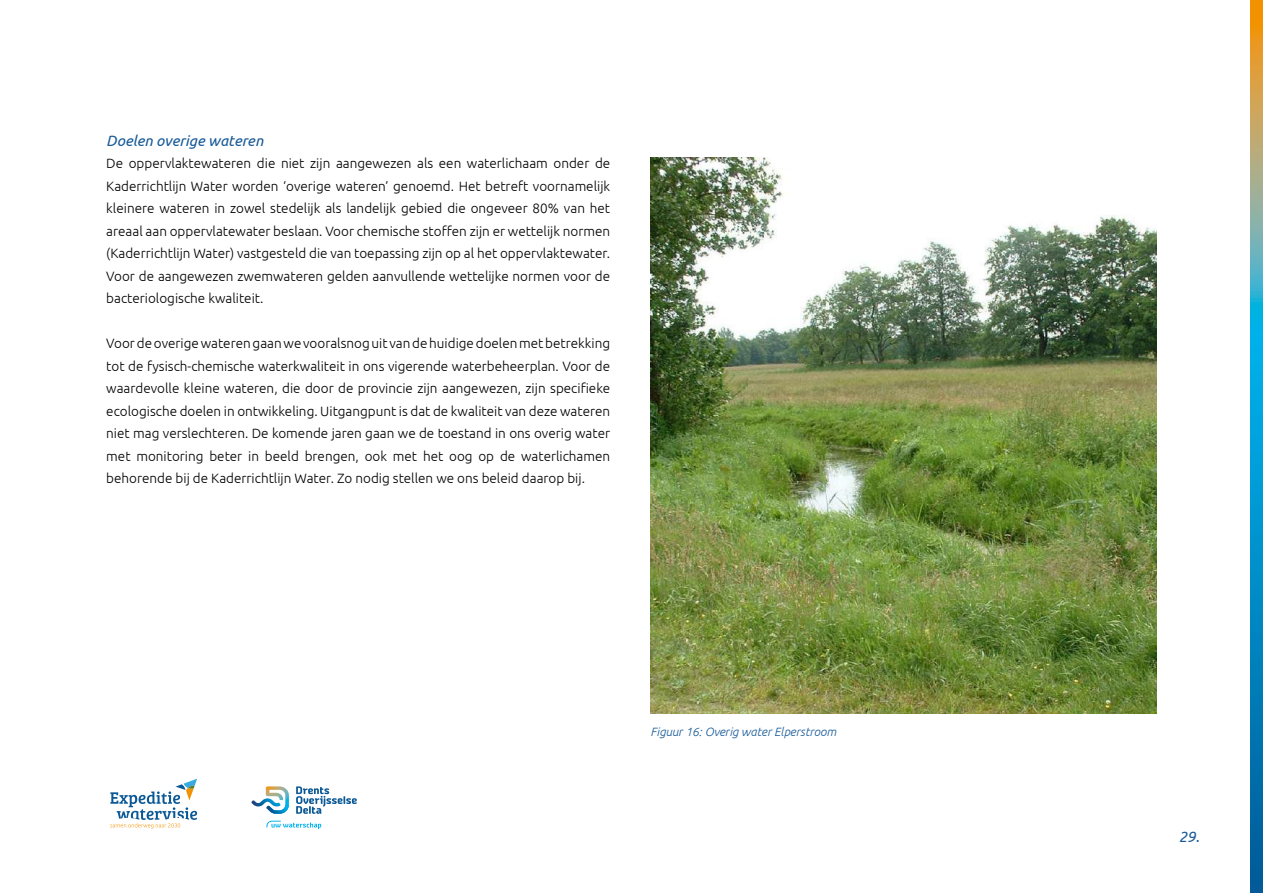
<style>
.page{position:relative;width:1263px;height:893px;background:#fff}
.page>*{position:absolute;margin:0;border:0;box-sizing:border-box;transform-origin:0 0}
.t1{font:italic 15px "Ubuntu";color:#175997}
.t2{font:300 13.5px/22.5px "Ubuntu";color:#000;text-align:justify}
.t3{font:italic 300 12px "Ubuntu";color:#175997}
</style>
<div class="page">
<svg style="left:296px;top:786px;width:61px;height:28px"></svg>
<svg style="left:251px;top:786px;width:38px;height:28px"></svg>
<svg style="left:266px;top:821px;width:55px;height:8px"></svg>
<svg style="left:110px;top:779px;width:87px;height:49px"></svg>
<svg style="left:1250px;top:0;width:13px;height:893px;background:#3a93a9"></svg>
<img style="left:651px;top:157px;width:506px;height:556px">
<p class="t1" style="left:106px;top:131px;width:158px">Doelen overige wateren</p>
<p class="t2" style="left:106px;top:152px;width:505px">De oppervlaktewateren die niet zijn aangewezen als een waterlichaam onder de Kaderrichtlijn Water worden ‘overige wateren’ genoemd. Het betreft voornamelijk kleinere wateren in zowel stedelijk als landelijk gebied die ongeveer 80% van het areaal aan oppervlatewater beslaan. Voor chemische stoffen zijn er wettelijk normen (Kaderrichtlijn Water) vastgesteld die van toepassing zijn op al het oppervlaktewater.<br>Voor de aangewezen zwemwateren gelden aanvullende wettelijke normen voor de bacteriologische kwaliteit.</p>
<p class="t2" style="left:106px;top:332px;width:505px">Voor de overige wateren gaan we vooralsnog uit van de huidige doelen met betrekking tot de fysisch-chemische waterkwaliteit in ons vigerende waterbeheerplan. Voor de waardevolle kleine wateren, die door de provincie zijn aangewezen, zijn specifieke ecologische doelen in ontwikkeling. Uitgangpunt is dat de kwaliteit van deze wateren niet mag verslechteren. De komende jaren gaan we de toestand in ons overig water met monitoring beter in beeld brengen, ook met het oog op de waterlichamen behorende bij de Kaderrichtlijn Water. Zo nodig stellen we ons beleid daarop bij.</p>
<p class="t3" style="left:651px;top:725px;width:187px">Figuur 16: Overig water Elperstroom</p>
<p class="t1" style="left:1179px;top:828px;width:22px">29.</p>
</div>
